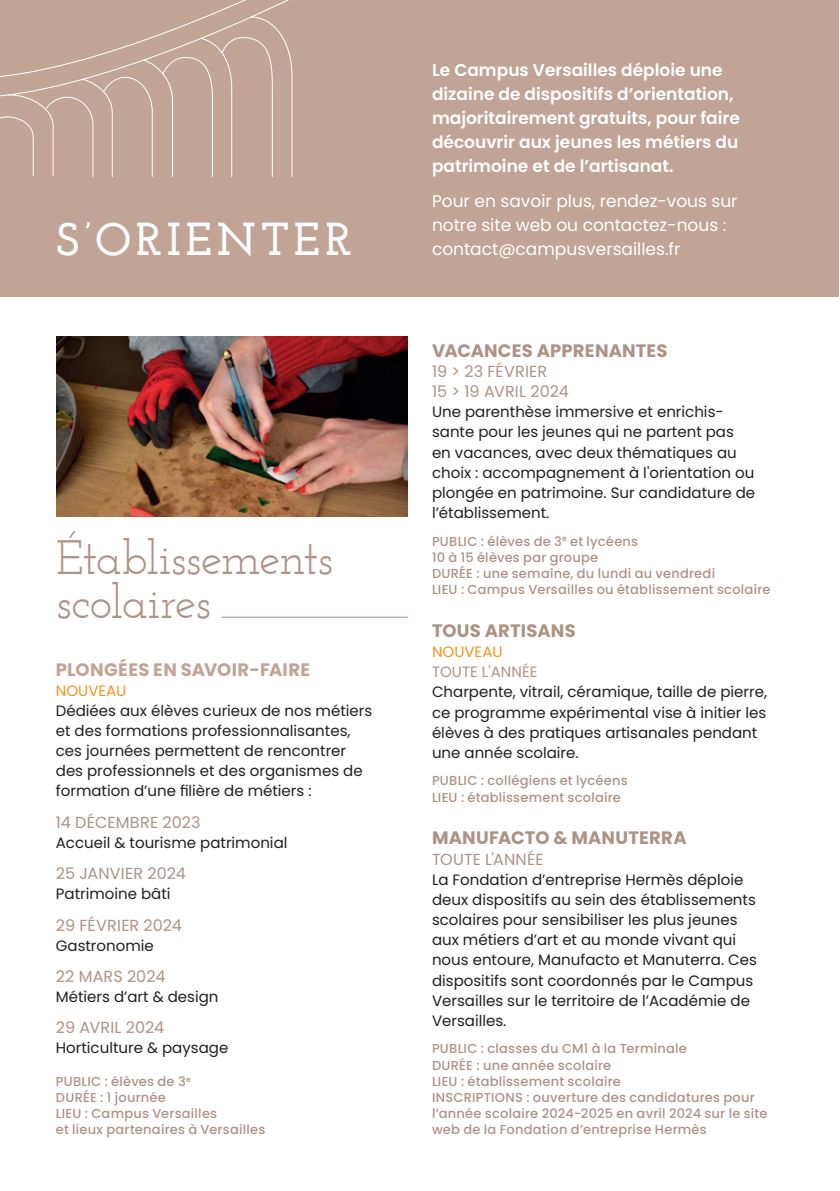
<style>
.page{position:relative;width:840px;height:1191px;background:#fff}
.page>*{position:absolute;margin:0;border:0;box-sizing:border-box;transform-origin:0 0}
.t1{font:48px/44px "Josefin Slab";letter-spacing:-.02em;color:#ad9386}
.t2{font:700 46px "Josefin Slab";letter-spacing:.095em;color:#fff}
.t3{font:700 18px "Poppins";letter-spacing:.005em;color:#ad9386}
.t4{font:700 18px "Poppins";letter-spacing:.015em;color:#c1a495}
.t5{font:600 17px/24px "Poppins";color:#fff}
.t6{font:17px/24px "Poppins";color:#fff}
.t7{font:16px/20.2px "Poppins";letter-spacing:.005em;color:#ad9386}
.t8{font:15px/20.2px "Poppins";color:#231f20}
.t9{font:15px "Poppins";color:#f7931d}
.t10{font:15px "Poppins";color:#ad9386}
.t11{font:500 13px/16.2px "Poppins";letter-spacing:.015em;color:#ad9386}
</style>
<div class="page">
<div style="left:0;top:0;width:837px;height:297px;background:#c1a495"></div>
<svg style="left:0;top:0;width:293px;height:177px"></svg>
<hr style="left:221px;top:616px;width:187px;height:1px;background:#ad9386">
<img style="left:56px;top:337px;width:352px;height:180px">
<h2 class="t2" style="left:57px;top:212px;width:296px">S’ORIENTER</h2>
<h1 class="t1" style="left:56px;top:535px;width:278px">Établissements scolaires</h1>
<p class="t4" style="left:56px;top:659px;width:255px">PLONGÉES EN SAVOIR-FAIRE</p>
<p class="t9" style="left:56px;top:682px;width:72px">NOUVEAU</p>
<p class="t8" style="left:56px;top:701px;width:318px">Dédiées aux élèves curieux de nos métiers et des formations professionnalisantes, ces journées permettent de rencontrer des professionnels et des organismes de formation d’une filière de métiers :</p>
<p class="t7" style="left:56px;top:812px;width:146px">14 DÉCEMBRE 2023</p>
<p class="t8" style="left:56px;top:832px;width:233px">Accueil &amp; tourisme patrimonial</p>
<p class="t7" style="left:56px;top:863px;width:131px">25 JANVIER 2024</p>
<p class="t8" style="left:56px;top:884px;width:116px">Patrimoine bâti</p>
<p class="t7" style="left:56px;top:915px;width:128px">29 FÉVRIER 2024</p>
<p class="t8" style="left:56px;top:935px;width:99px">Gastronomie</p>
<p class="t7" style="left:56px;top:966px;width:111px">22 MARS 2024</p>
<p class="t8" style="left:56px;top:986px;width:164px">Métiers d’art &amp; design</p>
<p class="t7" style="left:56px;top:1017px;width:110px">29 AVRIL 2024</p>
<p class="t8" style="left:56px;top:1038px;width:174px">Horticulture &amp; paysage</p>
<p class="t11" style="left:56px;top:1073px;width:211px">PUBLIC : élèves de 3<sup>e<br></sup>DURÉE : 1 journée<br>LIEU : Campus Versailles<br>et lieux partenaires à Versailles</p>
<p class="t5" style="left:432px;top:58px;width:309px">Le Campus Versailles déploie une dizaine de dispositifs d’orientation, majoritairement gratuits, pour faire découvrir aux jeunes les métiers du patrimoine et de l’artisanat.</p>
<p class="t6" style="left:432px;top:189px;width:307px">Pour en savoir plus, rendez-vous sur notre site web ou contactez-nous : contact@campusversailles.fr</p>
<p class="t3" style="left:432px;top:340px;width:237px">VACANCES APPRENANTES</p>
<p class="t7" style="left:432px;top:361px;width:138px">19 &gt; 23 FÉVRIER<br>15 &gt; 19 AVRIL 2024</p>
<p class="t8" style="left:432px;top:402px;width:324px">Une parenthèse immersive et enrichis&shy;sante pour les jeunes qui ne partent pas en vacances, avec deux thématiques au choix : accompagnement à l'orientation ou plongée en patrimoine. Sur candidature de l’établissement.</p>
<p class="t11" style="left:432px;top:533px;width:340px">PUBLIC : élèves de 3<sup>e</sup> et lycéens<br>10 à 15 élèves par groupe<br>DURÉE : une semaine, du lundi au vendredi<br>LIEU : Campus Versailles ou établissement scolaire</p>
<p class="t3" style="left:432px;top:620px;width:145px">TOUS ARTISANS</p>
<p class="t9" style="left:432px;top:643px;width:72px">NOUVEAU</p>
<p class="t10" style="left:432px;top:663px;width:107px">TOUTE L'ANNÉE</p>
<p class="t8" style="left:432px;top:682px;width:336px">Charpente, vitrail, céramique, taille de pierre, ce programme expérimental vise à initier les élèves à des pratiques artisanales pendant une année scolaire.</p>
<p class="t11" style="left:432px;top:773px;width:197px">PUBLIC : collégiens et lycéens<br>LIEU : établissement scolaire</p>
<p class="t3" style="left:432px;top:827px;width:256px">MANUFACTO &amp; MANUTERRA</p>
<p class="t7" style="left:432px;top:849px;width:113px">TOUTE L'ANNÉE</p>
<p class="t8" style="left:432px;top:869px;width:326px">La Fondation d’entreprise Hermès déploie deux dispositifs au sein des établissements scolaires pour sensibiliser les plus jeunes aux métiers d’art et au monde vivant qui nous entoure, Manufacto et Manuterra. Ces dispositifs sont coordonnés par le Campus Versailles sur le territoire de l’Académie de Versailles.</p>
<p class="t11" style="left:432px;top:1040px;width:337px">PUBLIC : classes du CM1 à la Terminale<br>DURÉE : une année scolaire<br>LIEU : établissement scolaire<br>INSCRIPTIONS : ouverture des candidatures pour l’année scolaire 2024-2025 en avril 2024 sur le site web de la Fondation d’entreprise Hermès</p>
</div>
